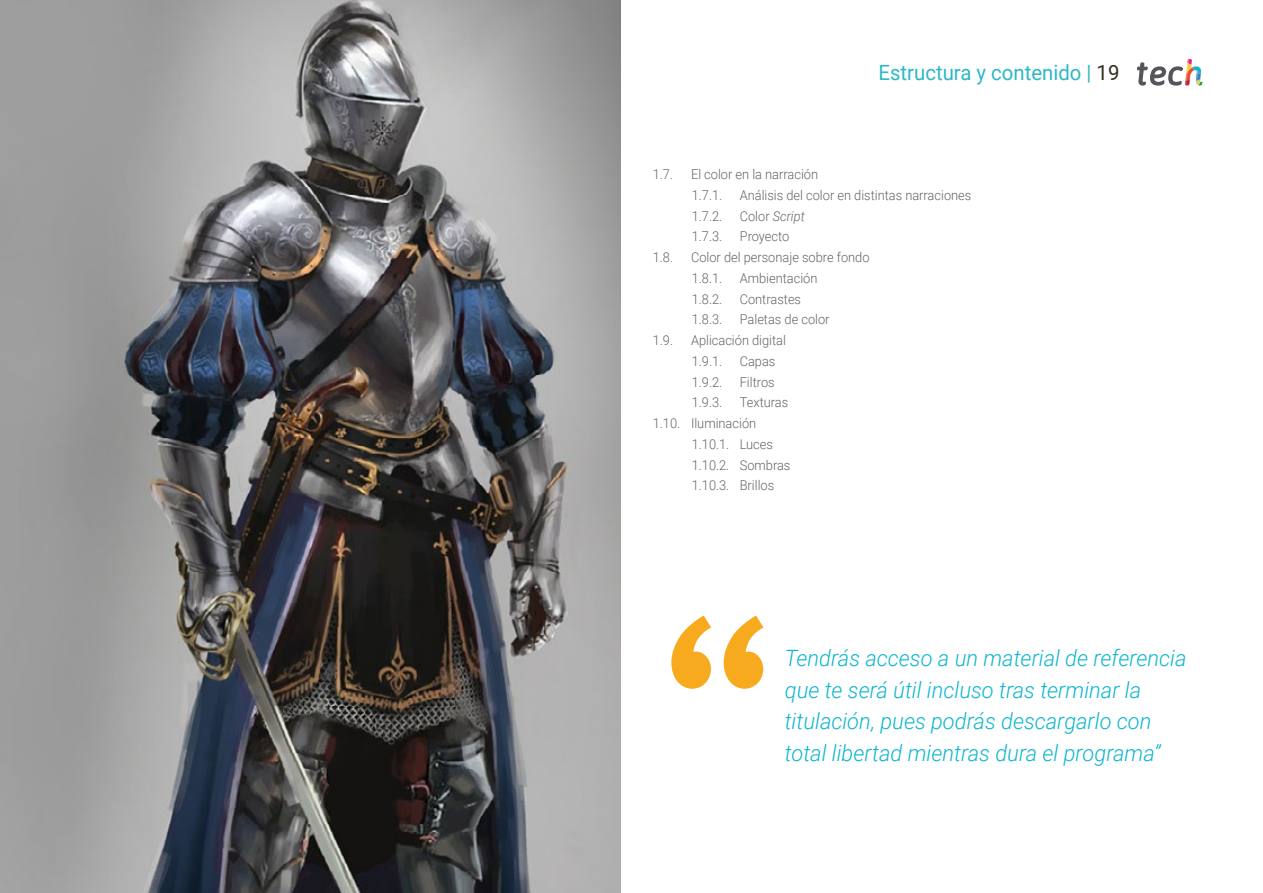
<style>
.page{position:relative;width:1263px;height:893px;background:#fff}
.page>*{position:absolute;margin:0;border:0;box-sizing:border-box;transform-origin:0 0}
.t1{font:italic 300 22.5px/31.5px "Roboto";color:#0fb6cf}
.t2{font:21px "Roboto";color:#2db8c5}
.t3{font:300 13.5px/20.7px "Roboto";color:#61646a;scale:.95 1}
.t4{font:italic 300 13.5px "Roboto";color:#61646a;scale:.95 1}
.s1{color:#312e20}
.s2{font-style:normal}
</style>
<div class="page">
<img style="left:0;top:0;width:621px;height:893px">
<svg style="left:671px;top:615px;width:92px;height:74px"></svg>
<svg style="left:1137px;top:59px;width:65px;height:27px"></svg>
<h2 class="t2" style="left:878px;top:57px;width:242px">Estructura y contenido | <span class="s1">19</span></h2>
<p class="t3" style="left:653px;top:163px;width:23px">1.7.</p>
<p class="t3" style="left:691px;top:163px;width:135px">El color en la narración<br>1.7.1.</p>
<p class="t3" style="left:740px;top:184px;width:245px">Análisis del color en distintas narraciones</p>
<p class="t3" style="left:692px;top:205px;width:34px">1.7.2.</p>
<p class="t4" style="left:740px;top:206px;width:70px"><span class="s2">Color</span> Script</p>
<p class="t3" style="left:692px;top:226px;width:34px">1.7.3.</p>
<p class="t3" style="left:740px;top:226px;width:54px">Proyecto</p>
<p class="t3" style="left:653px;top:246px;width:23px">1.8.</p>
<p class="t3" style="left:691px;top:246px;width:189px">Color del personaje sobre fondo<br>1.8.1.</p>
<p class="t3" style="left:740px;top:267px;width:83px">Ambientación</p>
<p class="t3" style="left:692px;top:288px;width:34px">1.8.2.</p>
<p class="t3" style="left:740px;top:288px;width:66px">Contrastes</p>
<p class="t3" style="left:692px;top:309px;width:34px">1.8.3.</p>
<p class="t3" style="left:740px;top:309px;width:96px">Paletas de color</p>
<p class="t3" style="left:653px;top:329px;width:23px">1.9.</p>
<p class="t3" style="left:691px;top:329px;width:102px">Aplicación digital<br>1.9.1.</p>
<p class="t3" style="left:740px;top:350px;width:39px">Capas</p>
<p class="t3" style="left:692px;top:371px;width:34px">1.9.2.</p>
<p class="t3" style="left:740px;top:371px;width:38px">Filtros</p>
<p class="t3" style="left:692px;top:392px;width:34px">1.9.3.</p>
<p class="t3" style="left:653px;top:392px;width:144px;text-indent:87px">Texturas<br>1.10. Iluminación</p>
<p class="t3" style="left:692px;top:433px;width:105px">1.10.1. Luces<br>1.10.2. Sombras<br>1.10.3. Brillos</p>
<h1 class="t1" style="left:785px;top:642px;width:403px">Tendrás acceso a un material de referencia que te será útil incluso tras terminar la titulación, pues podrás descargarlo con total libertad mientras dura el programa”</h1>
</div>
